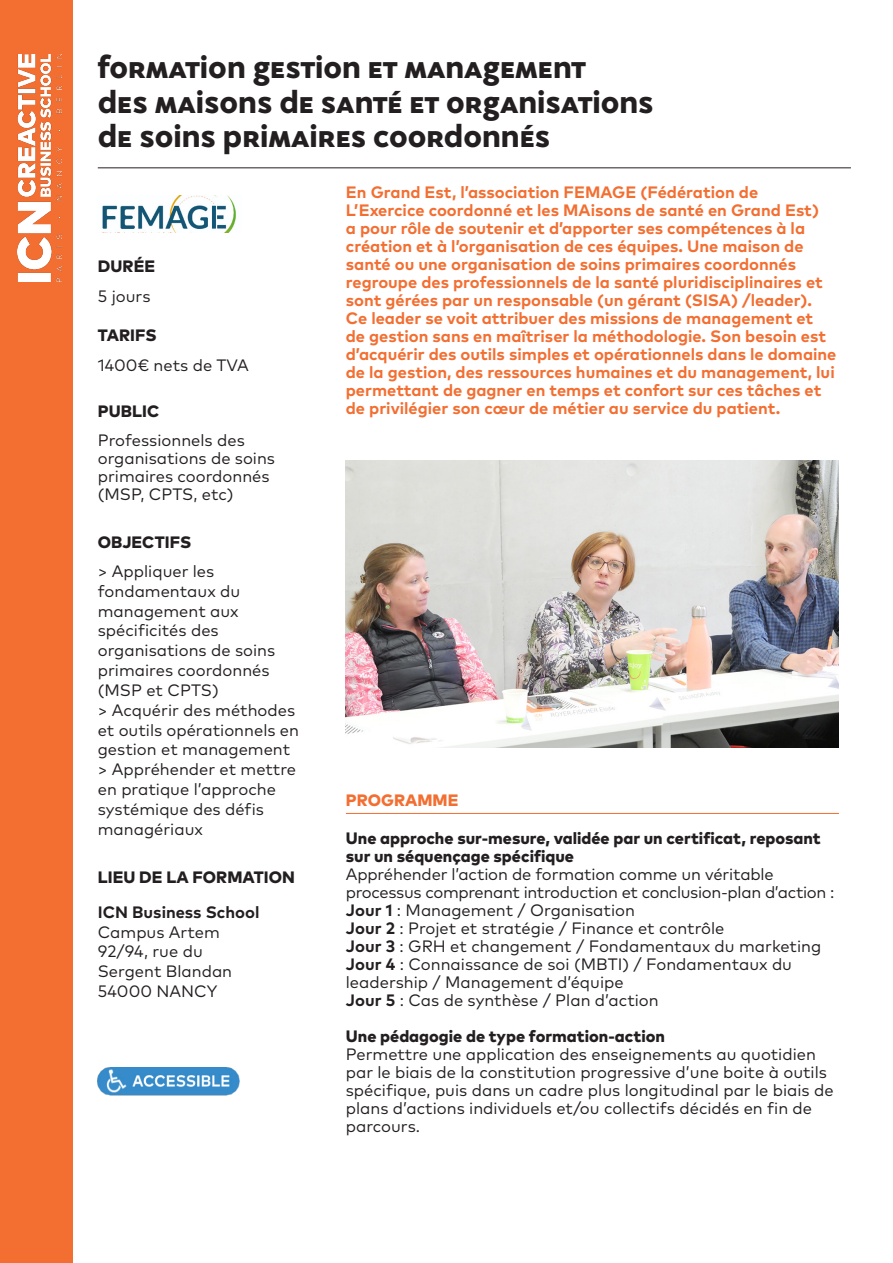
<style>
.page{position:relative;width:893px;height:1263px;background:#fff}
.page>*{position:absolute;margin:0;border:0;box-sizing:border-box;transform-origin:0 0}
.t1{font:700 34.5px "Artem";color:#231f20}
.Style_de_paragraphe_2{font:16.5px/19.8px "Mark Pro";color:#231f20}
.Style_de_paragraphe_1{font:700 16.5px/18px "Mark Pro";color:#f36e31}
.Style_de_paragraphe_5{font:800 16.5px/18px "Mark Pro";color:#231f20}
.Style_de_paragraphe_2-2{font:16.5px/18px "Mark Pro";letter-spacing:-.02em;color:#231f20}
.Style_de_paragraphe_3{font:800 16.5px "Mark Pro";letter-spacing:.005em;color:#231f20}
.t2{font:700 16.5px "Mark Pro";color:#231f20}
.Style_de_paragraphe_4{font:800 16.5px "Mark Pro";color:#f36e31}
.s1{font-weight:700}
</style>
<div class="page">
<div style="left:0;top:0;width:72px;height:1263px;background:#f36e31"></div>
<img style="left:17px;top:54px;width:45px;height:228px">
<hr style="left:98px;top:167px;width:753px;height:1px;background:#231f20">
<img style="left:102px;top:195px;width:134px;height:38px">
<img style="left:98px;top:1067px;width:142px;height:29px">
<hr style="left:346px;top:813px;width:493px;height:1px;background:#f36e31">
<img style="left:346px;top:460px;width:493px;height:287px">
<p class="t1" style="left:98px;top:53px;width:490px">FORMATION GESTION ET MANAGEMENT</p>
<p class="t1" style="left:98px;top:87px;width:557px">DES MAISONS DE SANTÉ ET ORGANISATIONS</p>
<p class="t1" style="left:98px;top:122px;width:454px">DE SOINS PRIMAIRES COORDONNÉS</p>
<p class="Style_de_paragraphe_3" style="left:98px;top:254px;width:59px">DURÉE</p>
<p class="Style_de_paragraphe_2" style="left:98px;top:285px;width:54px">5 jours</p>
<p class="Style_de_paragraphe_3" style="left:98px;top:323px;width:60px">TARIFS</p>
<p class="Style_de_paragraphe_2" style="left:98px;top:354px;width:153px">1400€ nets de TVA</p>
<p class="Style_de_paragraphe_3" style="left:98px;top:398px;width:63px">PUBLIC</p>
<p class="Style_de_paragraphe_2" style="left:98px;top:430px;width:179px;line-height:18px">Professionnels des organisations de soins primaires coordonnés (MSP, CPTS, etc)</p>
<p class="Style_de_paragraphe_3" style="left:98px;top:529px;width:95px">OBJECTIFS</p>
<p class="Style_de_paragraphe_2" style="left:98px;top:560px;width:179px">&gt; Appliquer les fondamentaux du management aux spécificités des organisations de soins primaires coordonnés (MSP et CPTS)</p>
<p class="Style_de_paragraphe_2" style="left:98px;top:699px;width:203px">&gt; Acquérir des méthodes et outils opérationnels en gestion et management</p>
<p class="Style_de_paragraphe_2" style="left:98px;top:758px;width:200px">&gt; Appréhender et mettre en pratique l’approche systémique des défis managériaux</p>
<p class="Style_de_paragraphe_3" style="left:98px;top:864px;width:199px">LIEU DE LA FORMATION</p>
<p class="t2" style="left:98px;top:899px;width:163px">ICN Business School</p>
<p class="Style_de_paragraphe_2" style="left:98px;top:920px;width:124px">Campus Artem</p>
<p class="Style_de_paragraphe_2" style="left:98px;top:940px;width:136px">92/94, rue du<br>Sergent Blandan</p>
<p class="Style_de_paragraphe_2" style="left:98px;top:980px;width:121px">54000 NANCY</p>
<p class="Style_de_paragraphe_1" style="left:346px;top:182px;width:492px">En Grand Est, l’association FEMAGE (Fédération de L’Exercice coordonné et les MAisons de santé en Grand Est)<br>a pour rôle de soutenir et d’apporter ses compétences à la création et à l’organisation de ces équipes. Une maison de santé ou une organisation de soins primaires coordonnés regroupe des professionnels de la santé pluridisciplinaires et sont gérées par un responsable (un gérant (SISA) /leader).<br>Ce leader se voit attribuer des missions de management et de gestion sans en maîtriser la méthodologie. Son besoin est d’acquérir des outils simples et opérationnels dans le domaine de la gestion, des ressources humaines et du management, lui permettant de gagner en temps et confort sur ces tâches et de privilégier son cœur de métier au service du patient.</p>
<p class="Style_de_paragraphe_4" style="left:346px;top:788px;width:114px">PROGRAMME</p>
<p class="Style_de_paragraphe_5" style="left:346px;top:827px;width:476px">Une approche sur-mesure, validée par un certificat, reposant sur un séquençage spécifique</p>
<p class="Style_de_paragraphe_2-2" style="left:346px;top:863px;width:490px">Appréhender l’action de formation comme un véritable processus comprenant introduction et conclusion-plan d’action :</p>
<p class="Style_de_paragraphe_2" style="left:346px;top:898px;width:291px"><span class="s1">Jour 1</span> : Management / Organisation</p>
<p class="Style_de_paragraphe_2" style="left:346px;top:916px;width:380px"><span class="s1">Jour 2</span> : Projet et stratégie / Finance et contrôle</p>
<p class="Style_de_paragraphe_2" style="left:346px;top:934px;width:477px"><span class="s1">Jour 3</span> : GRH et changement / Fondamentaux du marketing</p>
<p class="Style_de_paragraphe_2" style="left:346px;top:953px;width:448px;line-height:18px"><span class="s1">Jour 4</span> : Connaissance de soi (MBTI) / Fondamentaux du leadership / Management d’équipe</p>
<p class="Style_de_paragraphe_2" style="left:346px;top:988px;width:314px"><span class="s1">Jour 5</span> : Cas de synthèse / Plan d’action</p>
<p class="Style_de_paragraphe_5" style="left:346px;top:1025px;width:321px">Une pédagogie de type formation-action</p>
<p class="Style_de_paragraphe_2" style="left:346px;top:1043px;width:489px;line-height:18px">Permettre une application des enseignements au quotidien par le biais de la constitution progressive d’une boite à outils spécifique, puis dans un cadre plus longitudinal par le biais de plans d’actions individuels et/ou collectifs décidés en fin de parcours.</p>
</div>
